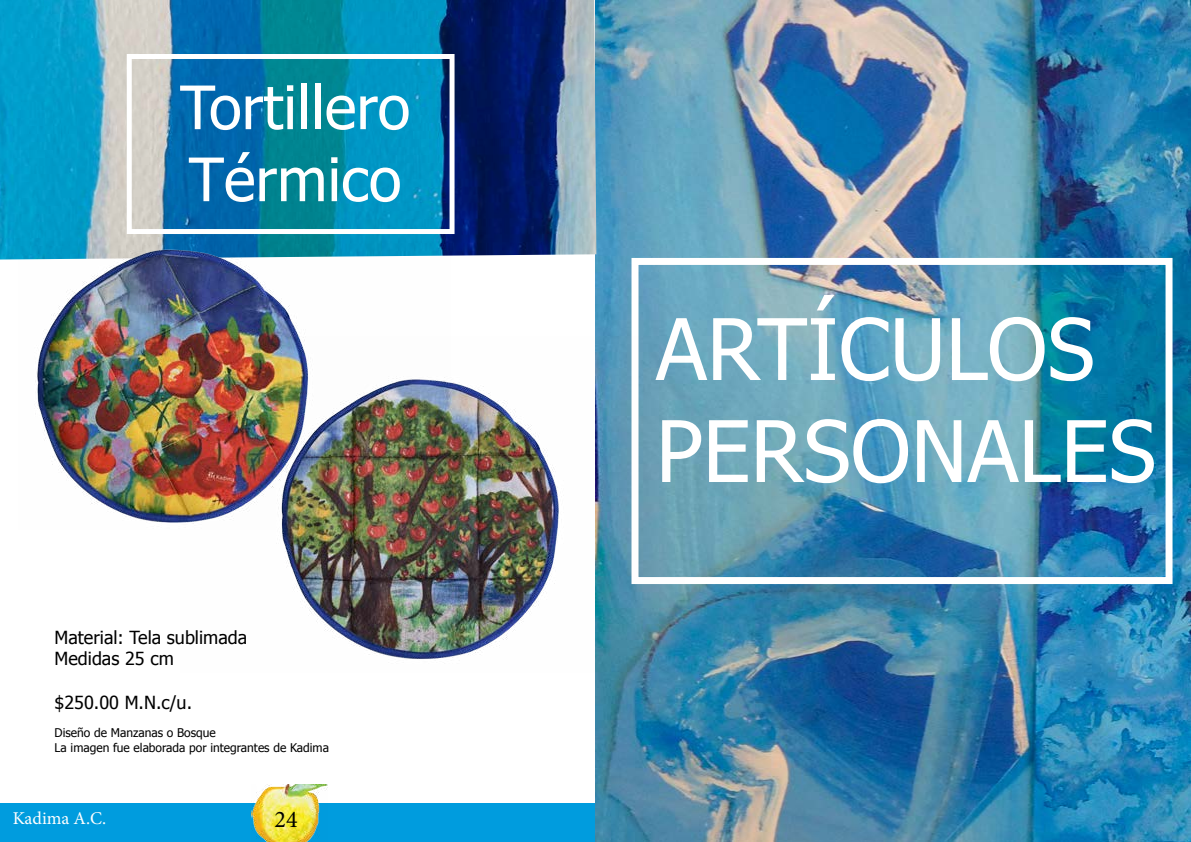
<style>
.page{position:relative;width:1191px;height:842px;background:#fff}
.page>*{position:absolute;margin:0;border:0;box-sizing:border-box;transform-origin:0 0}
.t1{font:85px/102px "Tahoma";color:#fff}
.t2{font:60px/72px "Tahoma";color:#fff}
.t3{font:24px "Minion Pro";color:#000}
.t4{font:18px/21.6px "Tahoma";color:#000}
.t5{font:18px "Minion Pro";color:#fff}
.t6{font:12px/14.4px "Tahoma";color:#000}
</style>
<div class="page">
<div style="left:0;top:804px;width:1191px;height:38px;background:#009cde"></div>
<img style="left:251px;top:784px;width:76px;height:58px">
<img style="left:595px;top:0;width:596px;height:842px">
<div style="left:631px;top:258px;width:541px;height:326px;border:7px solid #fff"></div>
<img style="left:0;top:0;width:596px;height:259px">
<div style="left:127px;top:54px;width:327px;height:180px;border:5px solid #fff"></div>
<img style="left:18px;top:241px;width:432px;height:282px">
<img style="left:180px;top:336px;width:504px;height:336px">
<h2 class="t2" style="left:180px;top:69px;width:232px">Tortillero<br>Térmico</h2>
<h3 class="t4" style="left:55px;top:626px;width:194px">Material: Tela sublimada<br>Medidas 25 cm</h3>
<h3 class="t4" style="left:55px;top:690px;width:139px">$250.00 M.N.c/u.</h3>
<p class="t6" style="left:55px;top:725px;width:276px">Diseño de Manzanas o Bosque<br>La imagen fue elaborada por integrantes de Kadima</p>
<h3 class="t5" style="left:13px;top:806px;width:95px">Kadima A.C.</h3>
<h3 class="t3" style="left:274px;top:803px;width:25px">24</h3>
<h1 class="t1" style="left:656px;top:294px;width:501px">ARTÍCULOS<br>PERSONALES</h1>
</div>
